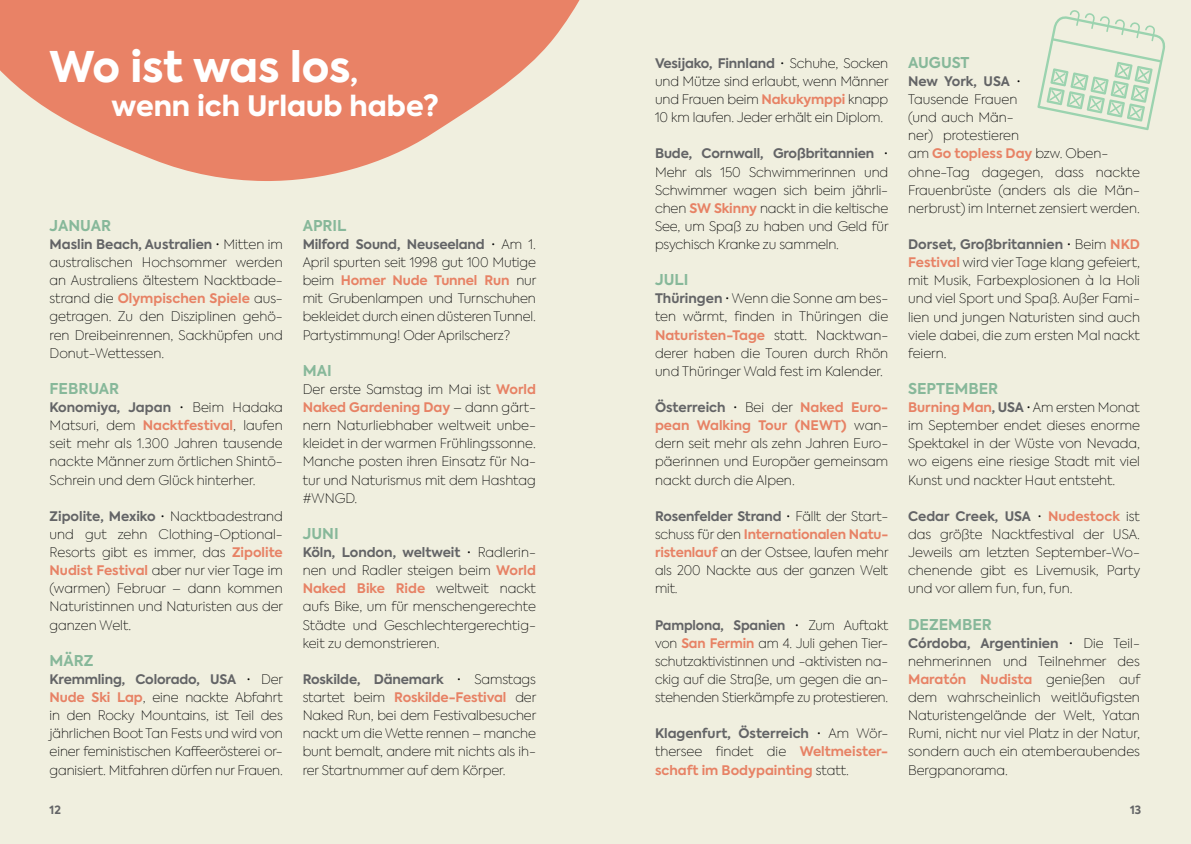
<style>
.page{position:relative;width:1191px;height:844px;background:#fff}
.page>*{position:absolute;margin:0;border:0;box-sizing:border-box;transform-origin:0 0}
.t1{font:800 42px "Axiforma";letter-spacing:-.005em;color:#fff}
.t2{font:800 28px "Axiforma";color:#fff}
.t3{font:700 14.88px "Axiforma";color:#87b89a}
.t4{font:100 13.12px/18.2px "Axiforma";color:#000;text-align:justify}
.t5{font:700 13.12px/18.2px "Axiforma";color:#e78265;text-align:justify}
.t6{font:700 11.38px "Axiforma";color:#636466}
.s1{font-size:28px}
.s2{font-weight:700;color:#636466}
.s3{font-weight:700;color:#e78265}
.s4{color:#636466}
.s5{font-weight:100;color:#000}
</style>
<div class="page">
<div style="left:595px;top:0;width:596px;height:843px;background:#f0efdf"></div>
<div style="left:0;top:0;width:595px;height:843px;background:#f0efdf"></div>
<svg style="left:0;top:0;width:580px;height:181px;fill:#e98266"></svg>
<svg style="left:1037px;top:10px;width:129px;height:120px"></svg>
<h1 class="t1" style="left:50px;top:38px;width:310px">Wo ist was los<span class="s1">,</span></h1>
<h2 class="t2" style="left:112px;top:86px;width:329px">wenn ich Urlaub habe?</h2>
<p class="t3" style="left:50px;top:215px;width:63px">JANUAR</p>
<p class="t4" style="left:50px;top:235px;width:235px"><span class="s2">Maslin Beach, Australien</span> • Mitten im australischen Hochsommer werden an Australiens ältestem Nacktbade&shy;strand die <span class="s3">Olympischen Spiele</span> aus&shy;getragen. Zu den Disziplinen gehö&shy;ren Dreibeinrennen, Sackhüpfen und Donut-Wettessen.</p>
<p class="t3" style="left:50px;top:378px;width:71px">FEBRUAR</p>
<p class="t4" style="left:50px;top:398px;width:235px"><span class="s2">Konomiya, Japan</span> • Beim Hadaka Matsuri, dem <span class="s3">Nacktfestival</span>, laufen seit mehr als 1.300 Jahren tausende nackte Männer zum örtlichen Shintō-Schrein und dem Glück hinterher.</p>
<p class="t4" style="left:50px;top:507px;width:235px"><span class="s2">Zipolite, Mexiko</span> • Nacktbadestrand und gut zehn Clothing-Optional-Resorts gibt es immer, das <span class="s3">Zipolite Nudist Festival</span> aber nur vier Tage im (warmen) Februar – dann kommen Naturistinnen und Naturisten aus der ganzen Welt.</p>
<p class="t3" style="left:50px;top:650px;width:46px">MÄRZ</p>
<p class="t4" style="left:50px;top:669px;width:235px"><span class="s2">Kremmling, Colorado, USA</span> • Der <span class="s3">Nude Ski Lap</span>, eine nackte Abfahrt in den Rocky Mountains, ist Teil des jährlichen Boot Tan Fests und wird von einer feministischen Kaffeerösterei or&shy;ganisiert. Mitfahren dürfen nur Frauen.</p>
<p class="t3" style="left:303px;top:215px;width:45px">APRIL</p>
<p class="t4" style="left:303px;top:235px;width:235px"><span class="s2">Milford Sound, Neuseeland</span> • Am 1.<br>April spurten seit 1998 gut 100 Mutige beim <span class="s3">Homer Nude Tunnel Run</span> nur mit Grubenlampen und Turnschuhen bekleidet durch einen düsteren Tunnel.<br>Partystimmung! Oder Aprilscherz?</p>
<p class="t3" style="left:303px;top:360px;width:30px">MAI</p>
<p class="t4" style="left:303px;top:380px;width:235px">Der erste Samstag im Mai ist <span class="s3">World Naked Gardening Day</span> – dann gärt&shy;nern Naturliebhaber weltweit unbe&shy;kleidet in der warmen Frühlingssonne.<br>Manche posten ihren Einsatz für Na&shy;tur und Naturismus mit dem Hashtag #WNGD.</p>
<p class="t3" style="left:303px;top:523px;width:37px">JUNI</p>
<p class="t4" style="left:303px;top:543px;width:235px"><span class="s2">Köln, London, weltweit</span> • Radlerin&shy;nen und Radler steigen beim <span class="s3">World Naked Bike Ride</span> weltweit nackt aufs Bike, um für menschengerechte Städte und Geschlechtergerechtig&shy;keit zu demonstrieren.</p>
<p class="t4" style="left:303px;top:670px;width:235px"><span class="s2">Roskilde, Dänemark</span> • Samstags startet beim <span class="s3">Roskilde-Festival</span> der Naked Run, bei dem Festivalbesucher nackt um die Wette rennen – manche bunt bemalt, andere mit nichts als ih&shy;rer Startnummer auf dem Körper.</p>
<p class="t4" style="left:655px;top:54px;width:235px"><span class="s2">Vesijako, Finnland</span> • Schuhe, Socken und Mütze sind erlaubt, wenn Männer und Frauen beim <span class="s3">Nakukymppi</span> knapp 10 km laufen. Jeder erhält ein Diplom.</p>
<p class="t4" style="left:655px;top:144px;width:235px"><span class="s2">Bude, Cornwall, Großbritannien</span> • Mehr als 150 Schwimmerinnen und Schwimmer wagen sich beim jährli&shy;chen <span class="s3">SW Skinny</span> nackt in die keltische See, um Spaß zu haben und Geld für psychisch Kranke zu sammeln.</p>
<p class="t3" style="left:655px;top:269px;width:35px">JULI</p>
<p class="t4" style="left:655px;top:289px;width:235px"><span class="s2">Thüringen</span> • Wenn die Sonne am bes&shy;ten wärmt, finden in Thüringen die <span class="s3">Naturisten-Tage</span> statt. Nacktwan&shy;derer haben die Touren durch Rhön und Thüringer Wald fest im Kalender.</p>
<p class="t4" style="left:655px;top:398px;width:235px"><span class="s2">Österreich</span> • Bei der <span class="s3">Naked Euro&shy;pean Walking Tour (NEWT)</span> wan&shy;dern seit mehr als zehn Jahren Euro&shy;päerinnen und Europäer gemeinsam nackt durch die Alpen.</p>
<p class="t4" style="left:655px;top:506px;width:235px"><span class="s2">Rosenfelder Strand</span> • Fällt der Start&shy;schuss für den <span class="s3">Internationalen Natu&shy;ristenlauf</span> an der Ostsee, laufen mehr als 200 Nackte aus der ganzen Welt mit.</p>
<p class="t4" style="left:655px;top:615px;width:235px"><span class="s2">Pamplona, Spanien</span> • Zum Auftakt von <span class="s3">San Fermin</span> am 4. Juli gehen Tier&shy;schutzaktivistinnen und -aktivisten na&shy;ckig auf die Straße, um gegen die an&shy;stehenden Stierkämpfe zu protestieren.</p>
<p class="t5" style="left:655px;top:724px;width:235px"><span class="s4">Klagenfurt, Österreich</span> <span class="s5">• Am Wör&shy;thersee findet die</span> Weltmeister&shy;schaft im Bodypainting <span class="s5">statt.</span></p>
<p class="t3" style="left:908px;top:52px;width:63px">AUGUST</p>
<p class="t4" style="left:908px;top:72px;width:233px;text-align:left"><span class="s2">New York, USA</span> •<br>Tausende Frauen<br>(und auch Män-<br>ner) protestieren<br>am <span class="s3">Go topless Day</span> bzw. Oben&shy;ohne-Tag dagegen, dass nackte<br>Frauenbrüste (anders als die Män&shy;nerbrust) im Internet zensiert werden.</p>
<p class="t4" style="left:908px;top:235px;width:233px"><span class="s2">Dorset, Großbritannien</span> • Beim <span class="s3">NKD Festival</span> wird vier Tage klang gefeiert, mit Musik, Farbexplosionen à la Holi und viel Sport und Spaß. Außer Fami&shy;lien und jungen Naturisten sind auch viele dabei, die zum ersten Mal nackt feiern.</p>
<p class="t3" style="left:908px;top:378px;width:92px">SEPTEMBER</p>
<p class="t4" style="left:908px;top:398px;width:233px"><span class="s3">Burning Man</span><span class="s2">, USA</span> • Am ersten Monat im September endet dieses enorme Spektakel in der Wüste von Nevada, wo eigens eine riesige Stadt mit viel Kunst und nackter Haut entsteht.</p>
<p class="t4" style="left:908px;top:506px;width:233px"><span class="s2">Cedar Creek, USA</span> • <span class="s3">Nudestock</span> ist das größte Nacktfestival der USA.<br>Jeweils am letzten September-Wo&shy;chenende gibt es Livemusik, Party und vor allem fun, fun, fun.</p>
<p class="t3" style="left:908px;top:613px;width:85px">DEZEMBER</p>
<p class="t4" style="left:908px;top:633px;width:234px"><span class="s2">Córdoba, Argentinien</span> • Die Teil&shy;nehmerinnen und Teilnehmer des <span class="s3">Maratón Nudista</span> genießen auf dem wahrscheinlich weitläufigsten Naturistengelände der Welt, Yatan Rumi, nicht nur viel Platz in der Natur, sondern auch ein atemberaubendes Bergpanorama.</p>
<p class="t6" style="left:50px;top:801px;width:13px">12</p>
<p class="t6" style="left:1130px;top:801px;width:13px">13</p>
</div>
